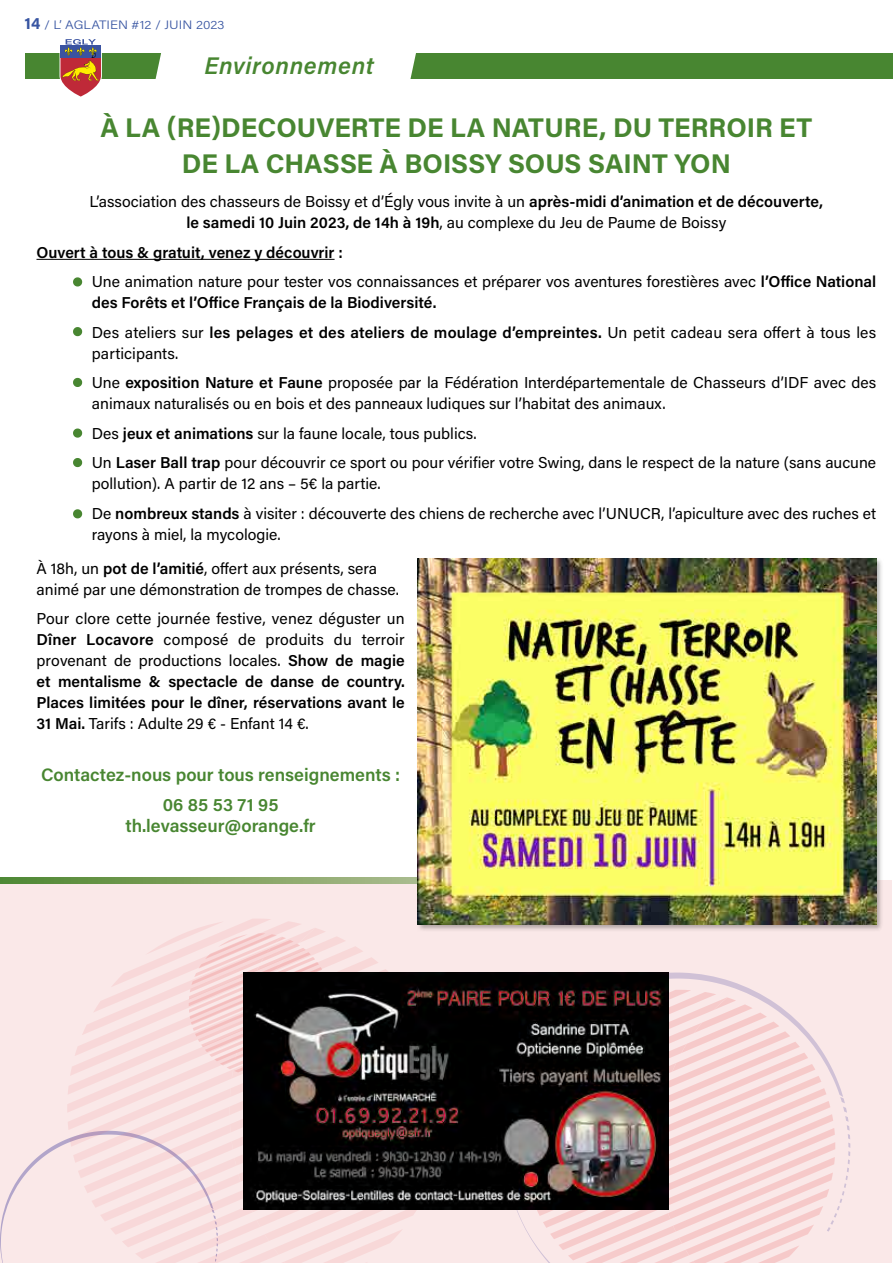
<style>
.page{position:relative;width:893px;height:1263px;background:#fff}
.page>*{position:absolute;margin:0;border:0;box-sizing:border-box;transform-origin:0 0}
.t1{font:700 27px/36px "Acumin Pro";color:#488631;text-align:center}
.t2{font:italic 600 24px "Acumin Pro";letter-spacing:.025em;color:#488631}
.t3{font:600 18px/29.5px "Acumin Pro";color:#488631;text-align:center}
.t4{font:15.75px/29.5px "Acumin Pro";color:#000}
.t5{font:600 15.75px/21px "Acumin Pro";color:#000}
.t6{font:300 12.15px "Acumin Pro";color:#3855a2;scale:1.11 1}
.s1{font-weight:700;font-size:16.5px}
.s2{font-weight:600}
.s3{font-weight:400}
</style>
<div class="page">
<div style="left:0;top:880px;width:892px;height:383px;background:#fae8e8"></div>
<svg style="left:0;top:877px;width:416px;height:6px;background:#7da05d"></svg>
<div style="left:26px;top:53px;width:867px;height:26px;background:#488631"></div>
<div style="left:155px;top:53px;width:261px;height:26px;background:#fff"></div>
<svg style="left:60px;top:39px;width:42px;height:58px"></svg>
<hr style="left:36px;top:259px;width:299px;height:1px;background:#000">
<svg style="left:73px;top:277px;width:9px;height:9px"></svg>
<svg style="left:73px;top:327px;width:9px;height:9px"></svg>
<svg style="left:73px;top:378px;width:9px;height:9px"></svg>
<svg style="left:73px;top:428px;width:9px;height:10px"></svg>
<svg style="left:73px;top:458px;width:9px;height:9px"></svg>
<svg style="left:73px;top:509px;width:9px;height:9px"></svg>
<svg style="left:676px;top:990px;width:159px;height:273px"></svg>
<div style="left:416px;top:557px;width:467px;height:375px;background:#000;opacity:.3"></div>
<img style="left:417px;top:559px;width:459px;height:366px">
<svg style="left:0;top:918px;width:446px;height:345px"></svg>
<svg style="left:517px;top:972px;width:159px;height:291px"></svg>
<img style="left:244px;top:972px;width:425px;height:238px">
<p class="t6" style="left:24px;top:16px;width:182px"><span class="s1">14</span> / L’ AGLATIEN #12 / JUIN 2023</p>
<h2 class="t2" style="left:204px;top:49px;width:171px">Environnement</h2>
<h1 class="t1" style="left:100px;top:109px;width:713px">À LA (RE)DECOUVERTE DE LA NATURE, DU TERROIR ET<br>DE LA CHASSE À BOISSY SOUS SAINT YON</h1>
<p class="t4" style="left:89px;top:191px;width:735px;line-height:21px;text-align:center">L’association des chasseurs de Boissy et d’Égly vous invite à un <span class="s2">après-midi d’animation et de découverte, le samedi 10 Juin 2023, de 14h à 19h</span>, au complexe du Jeu de Paume de Boissy</p>
<p class="t4" style="left:92px;top:237px;width:786px;text-indent:-55px"><span class="s2">Ouvert à tous &amp; gratuit, venez y découvrir :<br></span>Une animation nature pour tester vos connaissances et préparer vos aventures forestières avec <span class="s2">l’Office National</span></p>
<p class="t5" style="left:92px;top:287px;width:786px;line-height:29.5px">des Forêts et l’Office Français de la Biodiversité.<br><span class="s3">Des ateliers sur</span> les pelages et des ateliers de moulage d’empreintes. <span class="s3">Un petit cadeau sera offert à tous les</span></p>
<p class="t4" style="left:92px;top:338px;width:786px">participants.<br>Une <span class="s2">exposition Nature et Faune</span> proposée par la Fédération Interdépartementale de Chasseurs d’IDF avec des</p>
<p class="t4" style="left:92px;top:388px;width:786px">animaux naturalisés ou en bois et des panneaux ludiques sur l’habitat des animaux.<br>Des <span class="s2">jeux et animations</span> sur la faune locale, tous publics.<br>Un <span class="s2">Laser Ball trap</span> pour découvrir ce sport ou pour vérifier votre Swing, dans le respect de la nature (sans aucune</p>
<p class="t4" style="left:92px;top:468px;width:786px">pollution). A partir de 12 ans – 5€ la partie.<br>De <span class="s2">nombreux stands</span> à visiter : découverte des chiens de recherche avec l’UNUCR, l’apiculture avec des ruches et</p>
<p class="t4" style="left:37px;top:517px;width:342px;line-height:33.8px;text-indent:55px">rayons à miel, la mycologie.<br>À 18h, un <span class="s2">pot de l’amitié</span>, offert aux présents, sera</p>
<p class="t4" style="left:37px;top:574px;width:370px">animé par une démonstration de trompes de chasse.<br>Pour clore cette journée festive, venez déguster un</p>
<p class="t5" style="left:37px;top:628px;width:370px;text-align:justify">Dîner Locavore <span class="s3">composé de produits du terroir provenant de productions locales.</span> Show de magie et mentalisme &amp; spectacle de danse de country.<br>Places limitées pour le dîner, réservations avant le 31 Mai. <span class="s3">Tarifs : Adulte 29 € - Enfant 14 €.</span></p>
<p class="t3" style="left:41px;top:759px;width:361px">Contactez-nous pour tous renseignements :<br>06 85 53 71 95</p>
<p class="t3" style="left:126px;top:810px;width:192px">th.levasseur@orange.fr</p>
</div>
